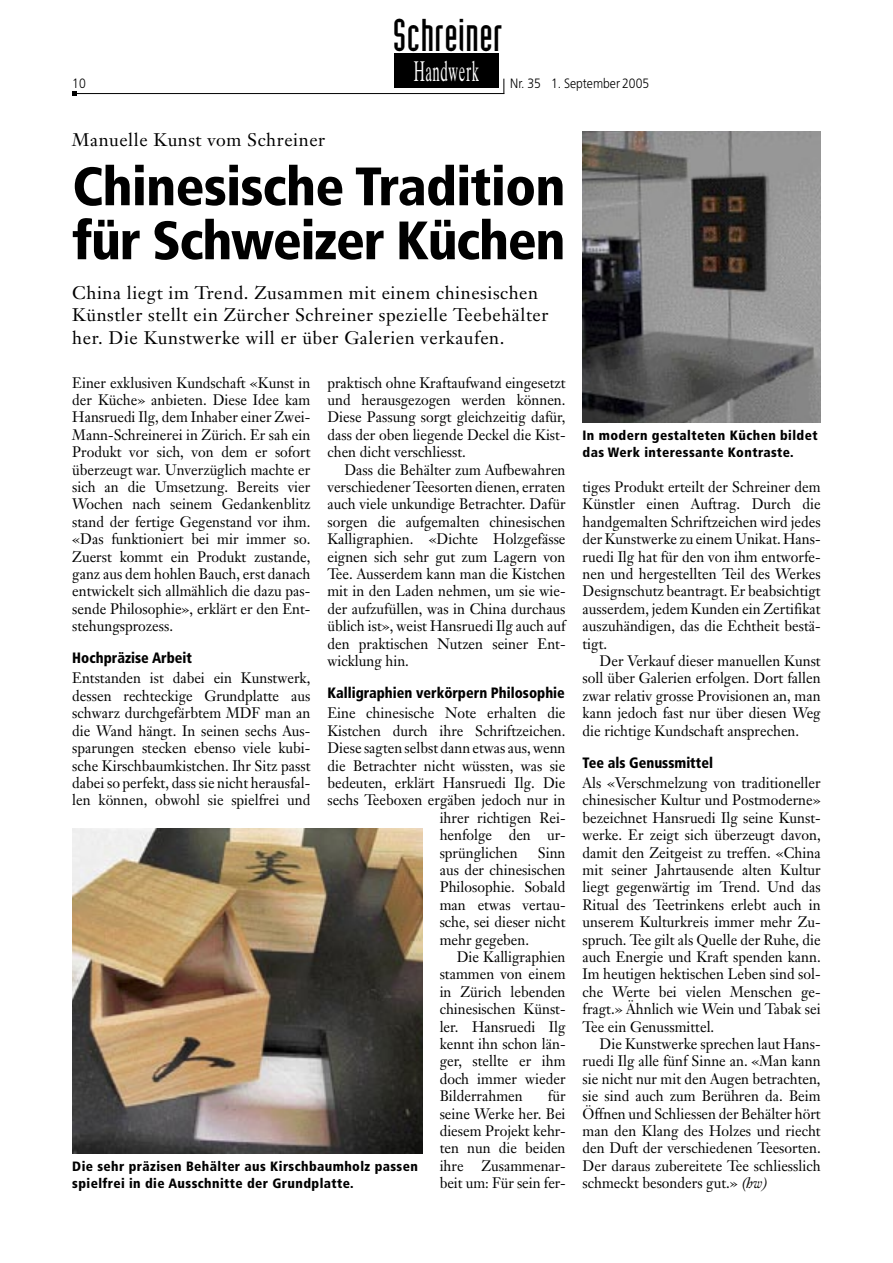
<style>
.page{position:relative;width:893px;height:1263px;background:#fff}
.page>*{position:absolute;margin:0;border:0;box-sizing:border-box;transform-origin:0 0}
._02_Haupttitel{font:900 condensed 54px/54px "Frutiger";letter-spacing:-.025em;color:#000}
.t1{font:45px "Industria Solid";letter-spacing:.01em;color:#000}
._11__Seitenkopftitel{font:28.5px "Times Ten";letter-spacing:.04em;color:#fff;scale:.47 1}
._03_Lead_nach_HT{font:18px/22.5px "Janson Text";letter-spacing:.03em;color:#000}
._01_Oberzeile{font:18px "Janson Text";letter-spacing:.03em;color:#000}
._05b_Grundtext_o__Einzug{font:15px/17.4px "Janson Text";color:#000;text-align:justify;scale:.95 1}
._05a_Grundtext{font:15px/17.4px "Janson Text";color:#000;text-align:justify;scale:.95 1}
._06_Zwischentitel_in_GT{font:900 condensed 15px "Frutiger";color:#000;scale:.95 1}
._08_Legende{font:900 condensed 13.5px/17.4px "Frutiger";letter-spacing:.03em;color:#000}
.t2{font:300 13.5px "Frutiger";color:#000;scale:.9 1}
.s1{font-style:italic}
</style>
<div class="page">
<hr style="left:74px;top:93px;width:430px;height:1px;background:#000">
<div style="left:394px;top:54px;width:105px;height:34px;background:#000"></div>
<svg style="left:503px;top:79px;width:1px;height:14px"></svg>
<svg style="left:72px;top:91px;width:5px;height:5px"></svg>
<img style="left:583px;top:132px;width:238px;height:290px">
<img style="left:72px;top:829px;width:351px;height:324px">
<p class="t2" style="left:72px;top:76px;width:17px">10</p>
<p class="t1" style="left:393px;top:10px;width:111px">Schreiner</p>
<p class="_11__Seitenkopftitel" style="left:414px;top:54px;width:141px">Handwerk</p>
<p class="t2" style="left:510px;top:76px;width:156px">Nr. 35 1. September 2005</p>
<p class="_01_Oberzeile" style="left:72px;top:128px;width:254px">Manuelle Kunst vom Schreiner</p>
<p class="_02_Haupttitel" style="left:72px;top:159px;width:495px">Chinesische Tradition für Schweizer Küchen</p>
<p class="_03_Lead_nach_HT" style="left:72px;top:281px;width:478px">China liegt im Trend. Zusammen mit einem chinesischen<br>Künstler stellt ein Zürcher Schreiner spezielle Teebehälter her. Die Kunstwerke will er über Galerien verkaufen.</p>
<p class="_05b_Grundtext_o__Einzug" style="left:72px;top:374px;width:252px">Einer exklusiven Kundschaft «Kunst in der Küche» anbieten. Diese Idee kam Hansruedi Ilg, dem Inhaber einer Zwei-Mann-Schreinerei in Zürich. Er sah ein Produkt vor sich, von dem er sofort überzeugt war. Unverzüglich machte er sich an die Umsetzung. Bereits vier Wochen nach seinem Gedankenblitz stand der fertige Gegenstand vor ihm. «Das funktioniert bei mir immer so.<br>Zuerst kommt ein Produkt zustande, ganz aus dem hohlen Bauch, erst danach entwickelt sich allmählich die dazu pas&shy;sende Philosophie», erklärt er den Ent&shy;stehungsprozess.</p>
<p class="_06_Zwischentitel_in_GT" style="left:72px;top:649px;width:128px">Hochpräzise Arbeit</p>
<p class="_05b_Grundtext_o__Einzug" style="left:72px;top:669px;width:252px">Entstanden ist dabei ein Kunstwerk, dessen rechteckige Grundplatte aus schwarz durchgefärbtem MDF man an die Wand hängt. In seinen sechs Aus&shy;sparungen stecken ebenso viele kubi&shy;sche Kirschbaumkistchen. Ihr Sitz passt dabei so perfekt, dass sie nicht herausfal&shy;len können, obwohl sie spielfrei und</p>
<p class="_05b_Grundtext_o__Einzug" style="left:327px;top:374px;width:252px">praktisch ohne Kraftaufwand eingesetzt und herausgezogen werden können.<br>Diese Passung sorgt gleichzeitig dafür, dass der oben liegende Deckel die Kist&shy;chen dicht verschliesst.</p>
<p class="_05a_Grundtext" style="left:327px;top:461px;width:252px;text-indent:17px">Dass die Behälter zum Aufbewahren verschiedener Teesorten dienen, erraten auch viele unkundige Betrachter. Dafür sorgen die aufgemalten chinesischen Kalligraphien. «Dichte Holzgefässe eignen sich sehr gut zum Lagern von Tee. Ausserdem kann man die Kistchen mit in den Laden nehmen, um sie wie&shy;der aufzufüllen, was in China durchaus üblich ist», weist Hansruedi Ilg auch auf den praktischen Nutzen seiner Ent&shy;wicklung hin.</p>
<p class="_06_Zwischentitel_in_GT" style="left:327px;top:684px;width:251px">Kalligraphien verkörpern Philosophie</p>
<p class="_05b_Grundtext_o__Einzug" style="left:327px;top:704px;width:252px">Eine chinesische Note erhalten die</p>
<p class="_05b_Grundtext_o__Einzug" style="left:327px;top:722px;width:252px">Kistchen durch ihre Schriftzeichen.</p>
<p class="_05b_Grundtext_o__Einzug" style="left:327px;top:739px;width:252px">Diese sagten selbst dann etwas aus, wenn</p>
<p class="_05b_Grundtext_o__Einzug" style="left:327px;top:756px;width:252px">die Betrachter nicht wüssten, was sie</p>
<p class="_05b_Grundtext_o__Einzug" style="left:327px;top:774px;width:252px">bedeuten, erklärt Hansruedi Ilg. Die</p>
<p class="_05b_Grundtext_o__Einzug" style="left:327px;top:791px;width:252px">sechs Teeboxen ergäben jedoch nur in</p>
<p class="_05b_Grundtext_o__Einzug" style="left:440px;top:809px;width:134px">ihrer richtigen Rei-</p>
<p class="_05b_Grundtext_o__Einzug" style="left:440px;top:826px;width:134px">henfolge den ur-</p>
<p class="_05b_Grundtext_o__Einzug" style="left:440px;top:843px;width:84px">sprünglichen</p>
<p class="_05b_Grundtext_o__Einzug" style="left:440px;top:843px;width:134px;text-indent:98px">Sinn aus der chinesischen Philosophie. Sobald man etwas vertau&shy;sche, sei dieser nicht mehr gegeben.</p>
<p class="_05a_Grundtext" style="left:440px;top:948px;width:134px;text-indent:17px">Die Kalligraphien stammen von einem in Zürich lebenden chinesischen Künst&shy;ler. Hansruedi Ilg kennt ihn schon län&shy;ger, stellte er ihm doch immer wieder Bilderrahmen</p>
<p class="_05a_Grundtext" style="left:440px;top:1087px;width:134px;text-indent:108px">für seine Werke her. Bei diesem Projekt kehr&shy;ten nun die beiden ihre Zusammenar&shy;beit um: Für sein fer-</p>
<p class="_08_Legende" style="left:72px;top:1157px;width:347px">Die sehr präzisen Behälter aus Kirschbaumholz passen spielfrei in die Ausschnitte der Grundplatte.</p>
<p class="_08_Legende" style="left:583px;top:426px;width:237px">In modern gestalteten Küchen bildet das Werk interessante Kontraste.</p>
<p class="_05a_Grundtext" style="left:583px;top:478px;width:252px">tiges Produkt erteilt der Schreiner dem Künstler einen Auftrag. Durch die handgemalten Schriftzeichen wird jedes der Kunstwerke zu einem Unikat. Hans&shy;ruedi Ilg hat für den von ihm entworfe&shy;nen und hergestellten Teil des Werkes Designschutz beantragt. Er beabsichtigt ausserdem, jedem Kunden ein Zertifikat auszuhändigen, das die Echtheit bestä&shy;tigt.</p>
<p class="_05a_Grundtext" style="left:583px;top:652px;width:252px;text-indent:17px">Der Verkauf dieser manuellen Kunst soll über Galerien erfolgen. Dort fallen zwar relativ grosse Provisionen an, man kann jedoch fast nur über diesen Weg die richtige Kundschaft ansprechen.</p>
<p class="_06_Zwischentitel_in_GT" style="left:583px;top:753px;width:139px">Tee als Genussmittel</p>
<p class="_05b_Grundtext_o__Einzug" style="left:583px;top:774px;width:252px">Als «Verschmelzung von traditioneller chinesischer Kultur und Postmoderne» bezeichnet Hansruedi Ilg seine Kunst&shy;werke. Er zeigt sich überzeugt davon, damit den Zeitgeist zu treffen. «China mit seiner Jahrtausende alten Kultur liegt gegenwärtig im Trend. Und das Ritual des Teetrinkens erlebt auch in unserem Kulturkreis immer mehr Zu&shy;spruch. Tee gilt als Quelle der Ruhe, die auch Energie und Kraft spenden kann.<br>Im heutigen hektischen Leben sind sol&shy;che Werte bei vielen Menschen ge&shy;fragt.» Ähnlich wie Wein und Tabak sei Tee ein Genussmittel.</p>
<p class="_05a_Grundtext" style="left:583px;top:1035px;width:252px;text-indent:17px">Die Kunstwerke sprechen laut Hans&shy;ruedi Ilg alle fünf Sinne an. «Man kann sie nicht nur mit den Augen betrachten, sie sind auch zum Berühren da. Beim Öffnen und Schliessen der Behälter hört man den Klang des Holzes und riecht den Duft der verschiedenen Teesorten.<br>Der daraus zubereitete Tee schliesslich schmeckt besonders gut.» <span class="s1">(hw)</span></p>
</div>
